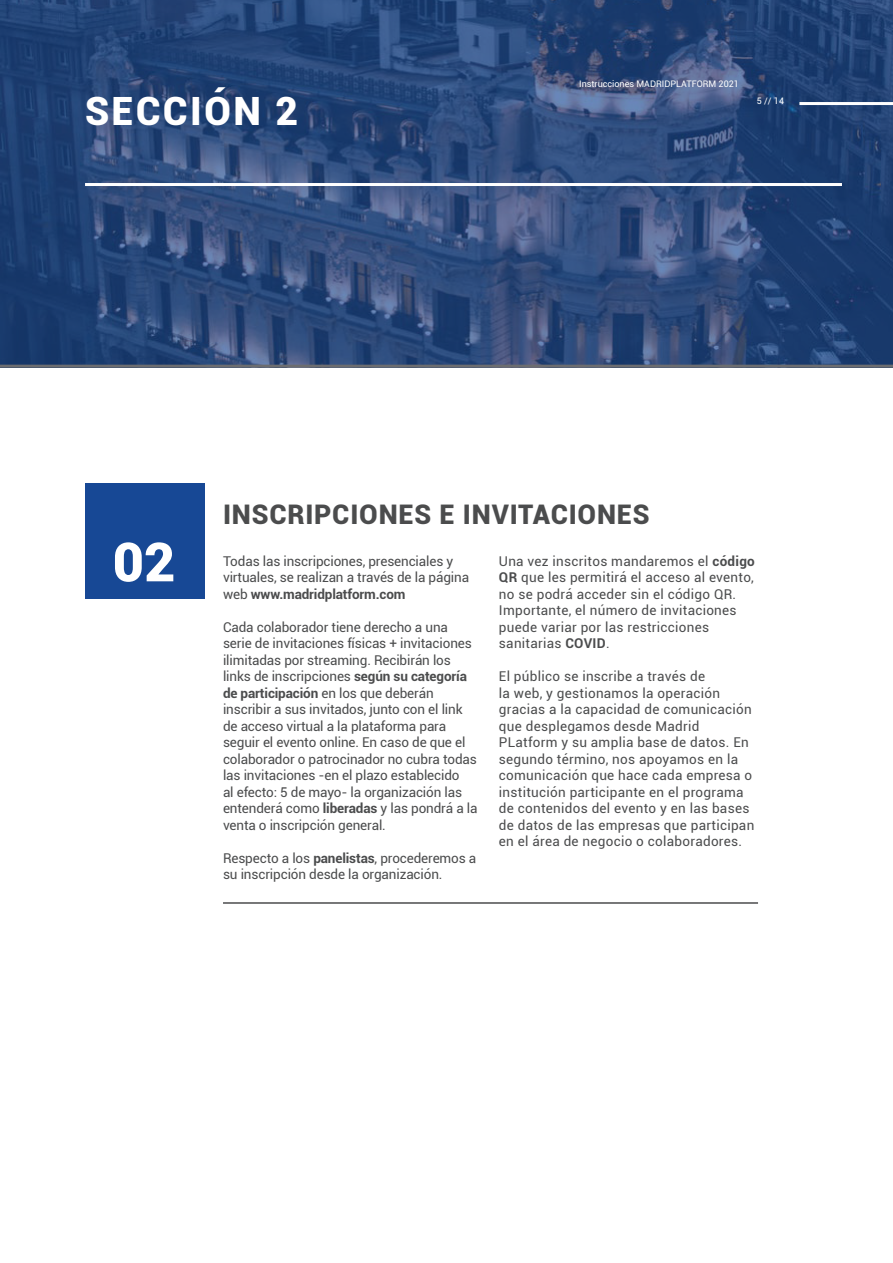
<style>
.page{position:relative;width:893px;height:1263px;background:#fff}
.page>*{position:absolute;margin:0;border:0;box-sizing:border-box;transform-origin:0 0}
.t1{font:900 54px "Roboto";color:#fff}
.Secciones{font:900 39px "Roboto";letter-spacing:.06em;color:#fff}
.t2{font:900 27px "Roboto";letter-spacing:.03em;color:#4b4c4d}
.Texto{font:13.5px/16.5px "Roboto";letter-spacing:-.01em;color:#4b4c4d}
.Texto-2{font:13.5px/16.5px "Roboto";letter-spacing:.02em;color:#4b4c4d}
.Numeración{font:9px "Roboto";color:#fff}
.s1{font-weight:700}
</style>
<div class="page">
<svg style="left:0;top:0;width:893px;height:365px;background:#2b4879"></svg>
<hr style="left:799px;top:102px;width:94px;height:3px;background:#fff">
<hr style="left:0;top:365px;width:893px;height:3px;background:#6c6d70">
<div style="left:85px;top:483px;width:120px;height:115px;background:#174895"></div>
<hr style="left:223px;top:902px;width:535px;height:2px;background:#4b4c4d">
<hr style="left:85px;top:183px;width:757px;height:3px;background:#fff">
<p class="Secciones" style="left:85px;top:83px;width:214px">SECCIÓN 2</p>
<p class="Numeración" style="left:109px;top:94px;width:29px">5 // 32</p>
<p class="Numeración" style="left:579px;top:77px;width:161px">Instrucciones MADRIDPLATFORM 2021</p>
<p class="Numeración" style="left:757px;top:94px;width:29px">5 // 14</p>
<p class="t2" style="left:223px;top:495px;width:428px">INSCRIPCIONES E INVITACIONES</p>
<p class="t1" style="left:113px;top:524px;width:64px">02</p>
<p class="Texto" style="left:223px;top:552px;width:248px">Todas las inscripciones, presenciales y virtuales, se realizan a través de la página web <span class="s1">www.madridplatform.com</span></p>
<p class="Texto" style="left:223px;top:618px;width:256px">Cada colaborador tiene derecho a una serie de invitaciones físicas + invitaciones ilimitadas por streaming. Recibirán los links de inscripciones <span class="s1">según su categoría de participación</span> en los que deberán inscribir a sus invitados, junto con el link de acceso virtual a la plataforma para seguir el evento online. En caso de que el colaborador o patrocinador no cubra todas las invitaciones -en el plazo establecido<br>al efecto: 5 de mayo- la organización las entenderá como <span class="s1">liberadas</span> y las pondrá a la venta o inscripción general.</p>
<p class="Texto" style="left:223px;top:849px;width:255px">Respecto a los <span class="s1">panelistas</span>, procederemos a su inscripción desde la organización.</p>
<p class="Texto-2" style="left:499px;top:552px;width:257px">Una vez inscritos mandaremos el <span class="s1">código QR</span> que les permitirá el acceso al evento, no se podrá acceder sin el código QR.<br>Importante, el número de invitaciones puede variar por las restricciones sanitarias <span class="s1">COVID</span>.</p>
<p class="Texto-2" style="left:499px;top:667px;width:257px">El público se inscribe a través de<br>la web, y gestionamos la operación gracias a la capacidad de comunicación que desplegamos desde Madrid PLatform y su amplia base de datos. En segundo término, nos apoyamos en la comunicación que hace cada empresa o institución participante en el programa de contenidos del evento y en las bases de datos de las empresas que participan en el área de negocio o colaboradores.</p>
</div>
